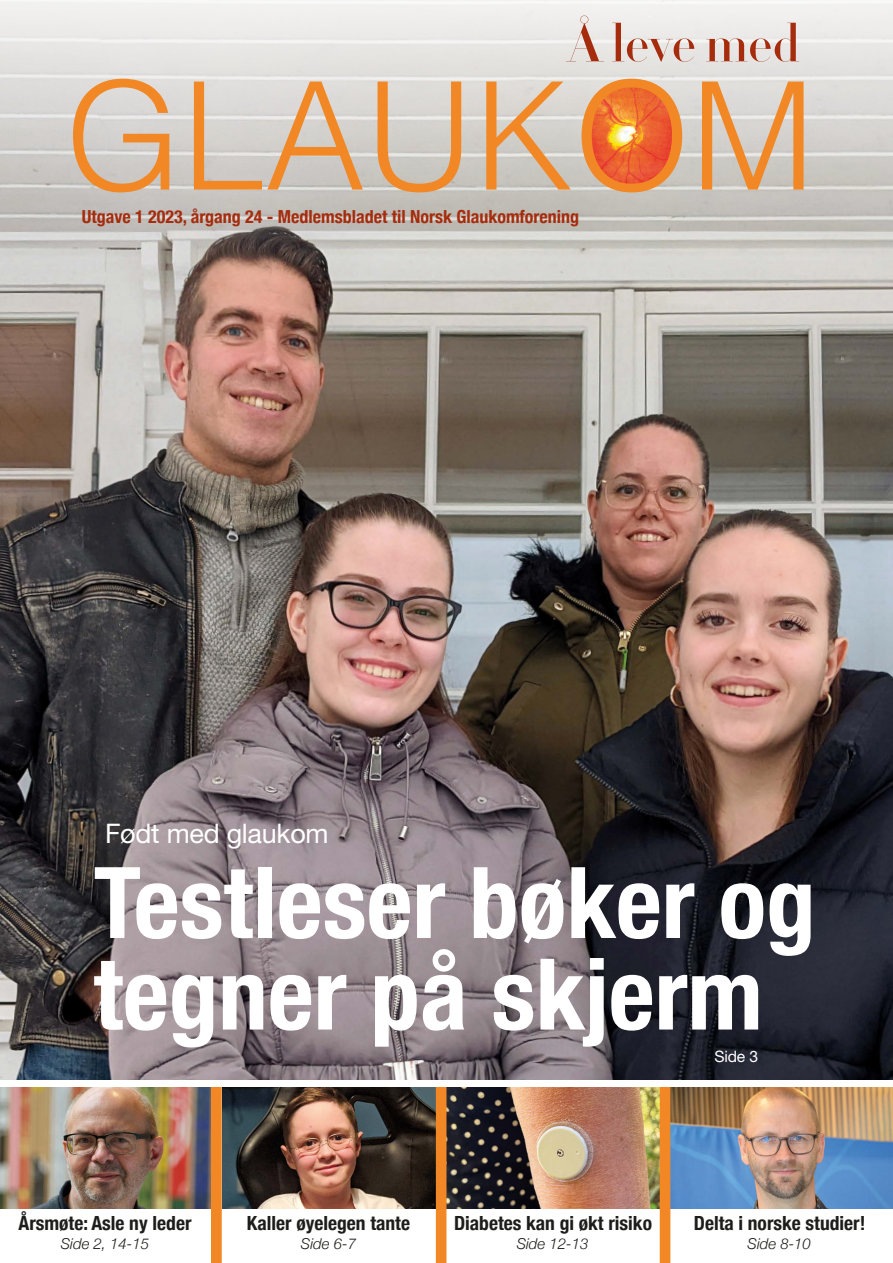
<style>
.page{position:relative;width:893px;height:1263px;background:#fff}
.page>*{position:absolute;margin:0;border:0;box-sizing:border-box;transform-origin:0 0}
.Mellomtittel{font:700 condensed 99px/91.5px "Helvetica Neue";color:#fff}
.Brødtekst_uten_innry{font:27px "Helvetica Neue LT Pro";letter-spacing:-.01em;color:#fff}
.t1{font:700 condensed 19.5px "Helvetica Neue";color:#1d1d1b}
.Forside_Utgavelinje{font:700 condensed 18px "Helvetica Neue";color:#a52c0d}
.Brødtekst_uten_innry-2{font:15.75px "Helvetica Neue LT Pro";color:#fff}
.t2{font:italic 300 15px "Helvetica Neue";color:#1d1d1b}
</style>
<div class="page">
<img style="left:222px;top:1087px;width:214px;height:122px">
<img style="left:446px;top:1087px;width:214px;height:122px">
<img style="left:670px;top:1087px;width:223px;height:122px">
<img style="left:0;top:1087px;width:211px;height:122px">
<img style="left:0;top:0;width:893px;height:1079px">
<svg style="left:211px;top:1087px;width:11px;height:176px;background:#f18a29"></svg>
<div style="left:436px;top:1087px;width:10px;height:176px;background:#f18825"></div>
<div style="left:660px;top:1087px;width:10px;height:176px;background:#f18825"></div>
<svg style="left:566px;top:16px;width:233px;height:46px;background:#dfcbc5"></svg>
<svg style="left:73px;top:79px;width:731px;height:113px;background:#ddb99a"></svg>
<p class="Forside_Utgavelinje" style="left:82px;top:202px;width:499px">Utgave 1 2023, årgang 24 - Medlemsbladet til Norsk Glaukomforening</p>
<p class="Brødtekst_uten_innry" style="left:105px;top:817px;width:225px">Født med glaukom</p>
<p class="Mellomtittel" style="left:94px;top:850px;width:724px">Testleser bøker og tegner på skjerm</p>
<p class="Brødtekst_uten_innry-2" style="left:714px;top:1046px;width:45px">Side 3</p>
<p class="t1" style="left:19px;top:1207px;width:175px">Årsmøte: Asle ny leder</p>
<p class="t2" style="left:61px;top:1232px;width:90px">Side 2, 14-15</p>
<p class="t1" style="left:247px;top:1207px;width:165px">Kaller øyelegen tante</p>
<p class="t1" style="left:454px;top:1207px;width:200px">Diabetes kan gi økt risiko</p>
<p class="t1" style="left:694px;top:1207px;width:173px">Delta i norske studier!</p>
<p class="t2" style="left:301px;top:1232px;width:57px">Side 6-7</p>
<p class="t2" style="left:517px;top:1232px;width:73px">Side 12-13</p>
<p class="t2" style="left:747px;top:1232px;width:65px">Side 8-10</p>
</div>
